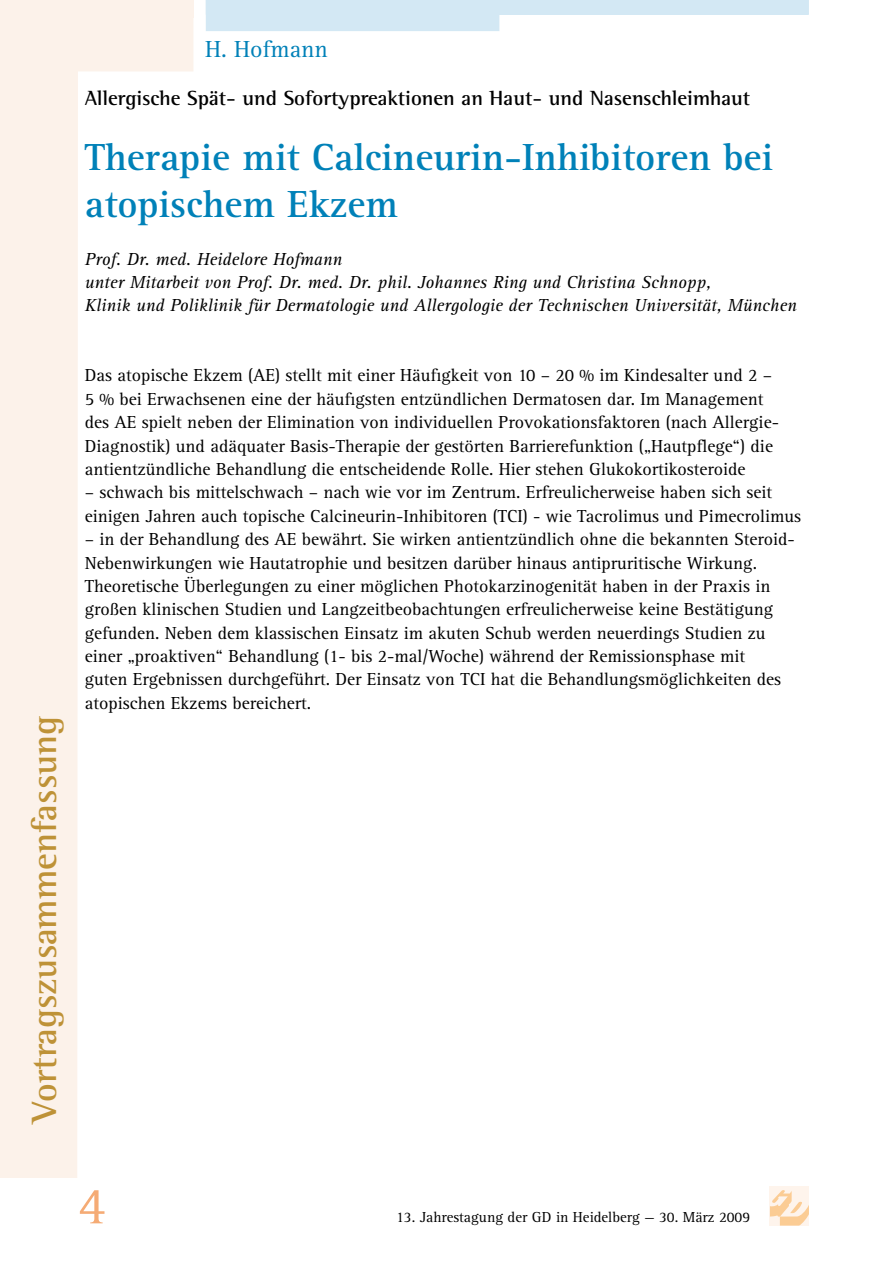
<style>
.page{position:relative;width:893px;height:1263px;background:#fff}
.page>*{position:absolute;margin:0;border:0;box-sizing:border-box;transform-origin:0 0}
.t1{font:54px "Agfa Rotis Serif";color:#f5ab75}
.t2{font:700 39px/46.8px "Agfa Rotis Serif";color:#0081b8}
.t3{font:700 36px "Agfa Rotis Semi Serif";color:#be9237}
.t4{font:24px "Agfa Rotis Serif";color:#0081b8}
.t5{font:700 21px "Agfa Rotis Semi Serif";color:#000}
.t6{font:18px/23.4px "Agfa Rotis Serif";color:#000}
.t7{font:italic 18px/23.4px "Agfa Rotis Serif";color:#000}
.t8{font:15px "Agfa Rotis Serif";color:#000}
</style>
<div class="page">
<div style="left:770px;top:1186px;width:39px;height:39px;background:#fef4ec"></div>
<svg style="left:770px;top:1190px;width:39px;height:35px"></svg>
<svg style="left:0;top:0;width:194px;height:1178px"></svg>
<div style="left:0;top:0;width:193px;height:17px;background:#fcf2ea"></div>
<svg style="left:206px;top:0;width:603px;height:31px"></svg>
<h3 class="t4" style="left:205px;top:36px;width:124px">H. Hofmann</h3>
<p class="t5" style="left:85px;top:86px;width:667px">Allergische Spät- und Sofortypreaktionen an Haut- und Nasenschleimhaut</p>
<h2 class="t2" style="left:85px;top:135px;width:690px">Therapie mit Calcineurin-Inhibitoren bei atopischem Ekzem</h2>
<p class="t7" style="left:85px;top:247px;width:713px">Prof. Dr. med. Heidelore Hofmann<br>unter Mitarbeit von Prof. Dr. med. Dr. phil. Johannes Ring und Christina Schnopp,<br>Klinik und Poliklinik für Dermatologie und Allergologie der Technischen Universität, München</p>
<h3 class="t3" style="left:23px;top:1123px;width:409px;rotate:-90deg">Vortragszusammenfassung</h3>
<p class="t6" style="left:85px;top:364px;width:696px">Das atopische Ekzem (AE) stellt mit einer Häufigkeit von 10 – 20 % im Kindesalter und 2 – 5 % bei Erwachsenen eine der häufigsten entzündlichen Dermatosen dar. Im Management des AE spielt neben der Elimination von individuellen Provokationsfaktoren (nach Allergie-Diagnostik) und adäquater Basis-Therapie der gestörten Barrierefunktion („Hautpflege“) die antientzündliche Behandlung die entscheidende Rolle. Hier stehen Glukokortikosteroide</p>
<p class="t6" style="left:85px;top:481px;width:718px">– schwach bis mittelschwach – nach wie vor im Zentrum. Erfreulicherweise haben sich seit einigen Jahren auch topische Calcineurin-Inhibitoren (TCI) - wie Tacrolimus und Pimecrolimus</p>
<p class="t6" style="left:85px;top:528px;width:711px">– in der Behandlung des AE bewährt. Sie wirken antientzündlich ohne die bekannten Steroid-Nebenwirkungen wie Hautatrophie und besitzen darüber hinaus antipruritische Wirkung.<br>Theoretische Überlegungen zu einer möglichen Photokarzinogenität haben in der Praxis in großen klinischen Studien und Langzeitbeobachtungen erfreulicherweise keine Bestätigung gefunden. Neben dem klassischen Einsatz im akuten Schub werden neuerdings Studien zu einer „proaktiven“ Behandlung (1- bis 2-mal/Woche) während der Remissionsphase mit<br>guten Ergebnissen durchgeführt. Der Einsatz von TCI hat die Behandlungsmöglichkeiten des atopischen Ekzems bereichert.</p>
<h1 class="t1" style="left:78px;top:1175px;width:30px">4</h1>
<p class="t8" style="left:396px;top:1208px;width:355px">13. Jahrestagung der GD in Heidelberg — 30. März 2009</p>
</div>
